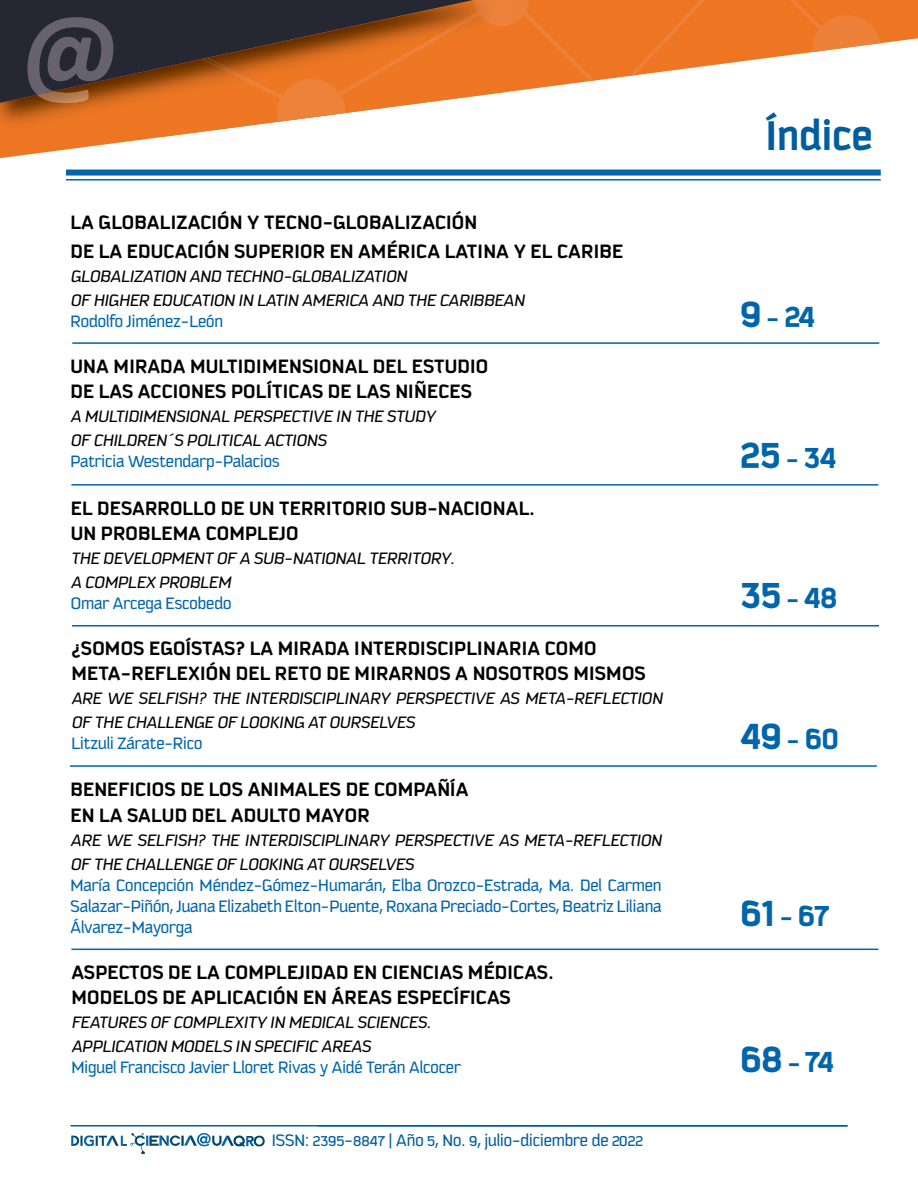
<style>
.page{position:relative;width:918px;height:1188px;background:#fff}
.page>*{position:absolute;margin:0;border:0;box-sizing:border-box;transform-origin:0 0}
.t1{font:700 45px "Kautiva Pro";letter-spacing:-.01em;color:#0065aa}
.t2{font:700 45px "Kautiva Pro";color:#005ea0}
.t3{font:700 36px "Kautiva Pro";color:#0065aa}
.t4{font:700 21px/25.2px "Kautiva Pro";letter-spacing:.01em;color:#000}
.t5{font:italic 18px/24px "Kautiva Pro";color:#000}
.t6{font:18px/21px "Kautiva Pro";color:#0065aa;text-align:justify}
.t7{font:18px "Kautiva Pro";color:#005ea0}
.s1{font-size:45px}
.s2{font-size:27px}
.s3{font-size:36px}
</style>
<div class="page">
<hr style="left:70px;top:1125px;width:778px;height:1px;background:#005ea0">
<svg style="left:71px;top:1133px;width:194px;height:21px"></svg>
<div style="left:66px;top:170px;width:815px;height:6px;background:#0065aa"></div>
<hr style="left:66px;top:179px;width:815px;height:2px;background:#0065aa">
<hr style="left:72px;top:342px;width:807px;height:2px;background:#0065aa">
<hr style="left:72px;top:625px;width:807px;height:2px;background:#0065aa">
<hr style="left:71px;top:484px;width:807px;height:2px;background:#0065aa">
<hr style="left:70px;top:765px;width:807px;height:2px;background:#0065aa">
<hr style="left:71px;top:949px;width:807px;height:1px;background:#0065aa">
<svg style="left:0;top:0;width:918px;height:158px"></svg>
<svg style="left:629px;top:0;width:76px;height:76px;background:#ef7f31"></svg>
<svg style="left:790px;top:0;width:42px;height:40px"></svg>
<svg style="left:507px;top:0;width:88px;height:96px;background:#ef843a"></svg>
<svg style="left:812px;top:15px;width:69px;height:69px"></svg>
<div style="left:276px;top:79px;width:69px;height:69px;background:#fff;border-radius:50%"></div>
<img style="left:0;top:0;width:507px;height:137px">
<img style="left:475px;top:0;width:32px;height:26px">
<img style="left:473px;top:11px;width:7px;height:85px">
<img style="left:277px;top:103px;width:68px;height:19px">
<svg style="left:0;top:0;width:473px;height:103px;background:#854c27"></svg>
<img style="left:37px;top:95px;width:51px;height:8px">
<svg style="left:27px;top:17px;width:86px;height:78px;background:#4e474b"></svg>
<p class="t4" style="left:70px;top:208px;width:554px;line-height:28.5px">LA GLOBALIZACIÓN Y TECNO-GLOBALIZACIÓN<br>DE LA EDUCACIÓN SUPERIOR EN AMÉRICA LATINA Y EL CARIBE</p>
<p class="t5" style="left:70px;top:264px;width:455px">GLOBALIZATION AND TECHNO-GLOBALIZATION<br>OF HIGHER EDUCATION IN LATIN AMERICA AND THE CARIBBEAN</p>
<p class="t6" style="left:70px;top:311px;width:154px">Rodolfo Jiménez-León</p>
<p class="t4" style="left:70px;top:354px;width:419px">UNA MIRADA MULTIDIMENSIONAL DEL ESTUDIO<br>DE LAS ACCIONES POLÍTICAS DE LAS NIÑECES</p>
<p class="t5" style="left:70px;top:405px;width:366px">A MULTIDIMENSIONAL PERSPECTIVE IN THE STUDY<br>OF CHILDREN´S POLITICAL ACTIONS</p>
<p class="t6" style="left:70px;top:451px;width:211px">Patricia Westendarp-Palacios</p>
<p class="t4" style="left:71px;top:496px;width:465px">EL DESARROLLO DE UN TERRITORIO SUB-NACIONAL.<br>UN PROBLEMA COMPLEJO</p>
<p class="t5" style="left:71px;top:547px;width:385px">THE DEVELOPMENT OF A SUB-NATIONAL TERRITORY.<br>A COMPLEX PROBLEM</p>
<p class="t6" style="left:71px;top:593px;width:162px">Omar Arcega Escobedo</p>
<p class="t4" style="left:71px;top:636px;width:576px">¿SOMOS EGOÍSTAS? LA MIRADA INTERDISCIPLINARIA COMO<br>META-REFLEXIÓN DEL RETO DE MIRARNOS A NOSOTROS MISMOS</p>
<p class="t5" style="left:71px;top:687px;width:592px">ARE WE SELFISH? THE INTERDISCIPLINARY PERSPECTIVE AS META-REFLECTION<br>OF THE CHALLENGE OF LOOKING AT OURSELVES</p>
<p class="t6" style="left:71px;top:733px;width:132px">Litzuli Zárate-Rico</p>
<p class="t4" style="left:70px;top:777px;width:399px">BENEFICIOS DE LOS ANIMALES DE COMPAÑÍA<br>EN LA SALUD DEL ADULTO MAYOR</p>
<p class="t5" style="left:70px;top:828px;width:592px">ARE WE SELFISH? THE INTERDISCIPLINARY PERSPECTIVE AS META-REFLECTION<br>OF THE CHALLENGE OF LOOKING AT OURSELVES</p>
<p class="t6" style="left:70px;top:875px;width:593px">María Concepción Méndez-Gómez-Humarán, Elba Orozco-Estrada, Ma. Del Carmen Salazar-Piñón, Juana Elizabeth Elton-Puente, Roxana Preciado-Cortes, Beatriz Liliana Álvarez-Mayorga</p>
<p class="t4" style="left:71px;top:960px;width:484px">ASPECTOS DE LA COMPLEJIDAD EN CIENCIAS MÉDICAS.<br>MODELOS DE APLICACIÓN EN ÁREAS ESPECÍFICAS</p>
<p class="t5" style="left:71px;top:1011px;width:361px">FEATURES OF COMPLEXITY IN MEDICAL SCIENCES.<br>APPLICATION MODELS IN SPECIFIC AREAS</p>
<p class="t6" style="left:71px;top:1057px;width:391px">Miguel Francisco Javier Lloret Rivas y Aidé Terán Alcocer</p>
<p class="t7" style="left:272px;top:1130px;width:373px">ISSN: 2395-8847 | Año 5, No. 9, julio-diciembre de 2022</p>
<h1 class="t2" style="left:766px;top:111px;width:109px">Índice</h1>
<h2 class="t3" style="left:740px;top:296px;width:76px"><span class="s1">9</span> <span class="s2">-</span> 24</h2>
<h1 class="t1" style="left:740px;top:429px;width:98px">25 <span class="s2">-</span> <span class="s3">34</span></h1>
<h1 class="t1" style="left:740px;top:569px;width:99px">35 <span class="s2">-</span> <span class="s3">48</span></h1>
<h1 class="t1" style="left:741px;top:710px;width:100px">49 <span class="s2">-</span> <span class="s3">60</span></h1>
<h1 class="t1" style="left:740px;top:887px;width:90px">61 <span class="s2">-</span> <span class="s3">67</span></h1>
<h1 class="t1" style="left:740px;top:1033px;width:95px">68 <span class="s2">-</span> <span class="s3">74</span></h1>
</div>
